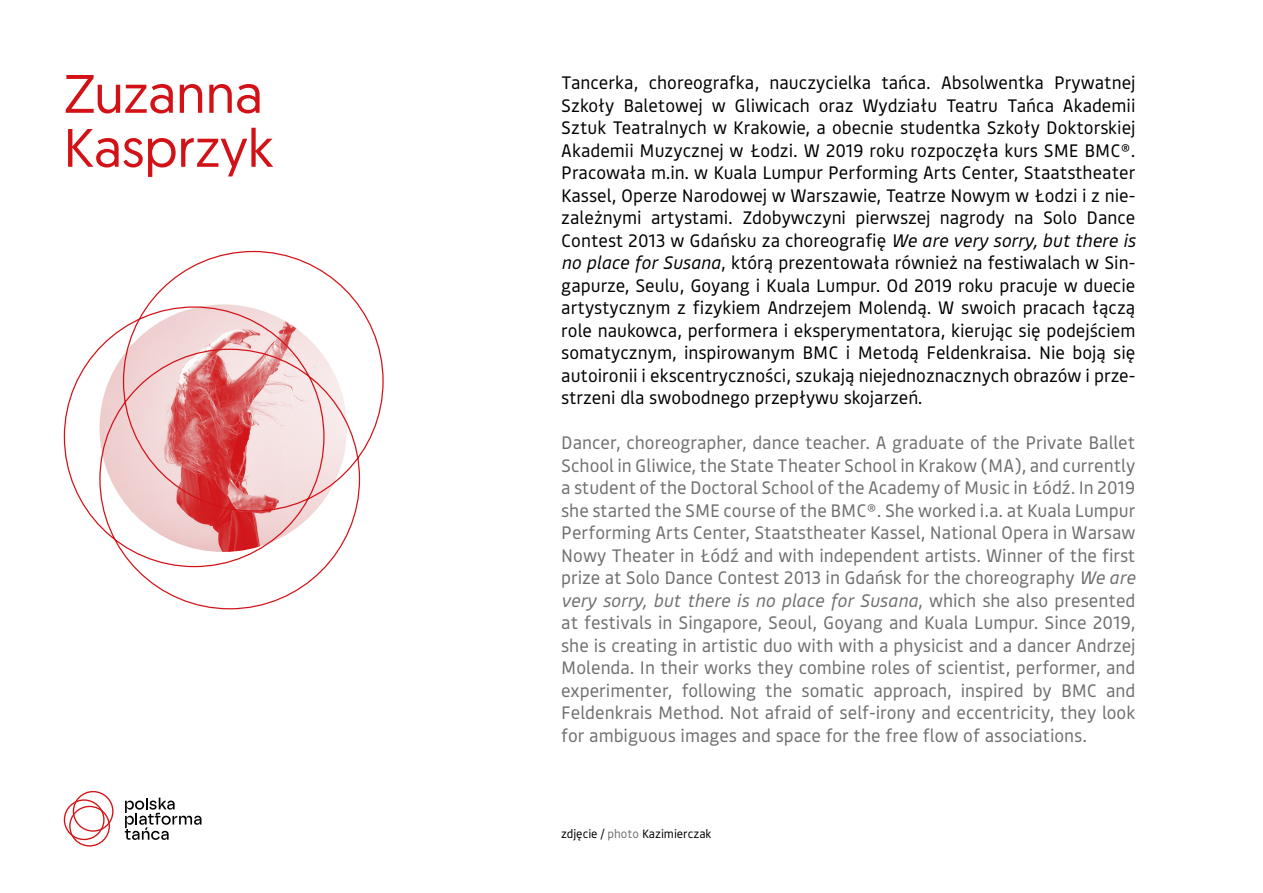
<style>
.page{position:relative;width:1263px;height:893px;background:#fff}
.page>*{position:absolute;margin:0;border:0;box-sizing:border-box;transform-origin:0 0}
.t1{font:54px "Geomanist";color:#d21217}
.t2{font:18px/22.5px "Bould";color:#000;text-align:justify}
.t3{font:18px/22.5px "Bould";color:#706f6f;text-align:justify}
.t4{font:12px "Bould";color:#000}
.s1{font-style:italic}
.s2{color:#706f6f}
</style>
<div class="page">
<svg style="left:63px;top:250px;width:321px;height:360px"></svg>
<svg style="left:125px;top:798px;width:76px;height:42px"></svg>
<svg style="left:64px;top:791px;width:50px;height:55px"></svg>
<p class="t1" style="left:64px;top:59px;width:200px">Zuzanna</p>
<p class="t1" style="left:64px;top:113px;width:211px">Kasprzyk</p>
<p class="t2" style="left:561px;top:71px;width:576px">Tancerka, choreografka, nauczycielka tańca. Absolwentka Prywatnej Szkoły Baletowej w Gliwicach oraz Wydziału Teatru Tańca Akademii Sztuk Teatralnych w Krakowie, a obecnie studentka Szkoły Doktorskiej Akademii Muzycznej w Łodzi. W 2019 roku rozpoczęła kurs SME BMC®.<br>Pracowała m.in. w Kuala Lumpur Performing Arts Center, Staatstheater Kassel, Operze Narodowej w Warszawie, Teatrze Nowym w Łodzi i z nie&shy;zależnymi artystami. Zdobywczyni pierwszej nagrody na Solo Dance Contest 2013 w Gdańsku za choreografię <span class="s1">We are very sorry, but there is no place for Susana</span>, którą prezentowała również na festiwalach w Sin&shy;gapurze, Seulu, Goyang i Kuala Lumpur. Od 2019 roku pracuje w duecie artystycznym z fizykiem Andrzejem Molendą. W swoich pracach łączą role naukowca, performera i eksperymentatora, kierując się podejściem somatycznym, inspirowanym BMC i Metodą Feldenkraisa. Nie boją się autoironii i ekscentryczności, szukają niejednoznacznych obrazów i prze&shy;strzeni dla swobodnego przepływu skojarzeń.</p>
<p class="t3" style="left:561px;top:431px;width:576px">Dancer, choreographer, dance teacher. A graduate of the Private Ballet School in Gliwice, the State Theater School in Krakow (MA), and currently a student of the Doctoral School of the Academy of Music in Łódź. In 2019 she started the SME course of the BMC®. She worked i.a. at Kuala Lumpur Performing Arts Center, Staatstheater Kassel, National Opera in Warsaw Nowy Theater in Łódź and with independent artists. Winner of the first prize at Solo Dance Contest 2013 in Gdańsk for the choreography <span class="s1">We are very sorry, but there is no place for Susana</span>, which she also presented at festivals in Singapore, Seoul, Goyang and Kuala Lumpur. Since 2019, she is creating in artistic duo with with a physicist and a dancer Andrzej Molenda. In their works they combine roles of scientist, performer, and experimenter, following the somatic approach, inspired by BMC and Feldenkrais Method. Not afraid of self-irony and eccentricity, they look for ambiguous images and space for the free flow of associations.</p>
<p class="t4" style="left:561px;top:826px;width:152px">zdjęcie / <span class="s2">photo</span> Kazimierczak</p>
</div>
